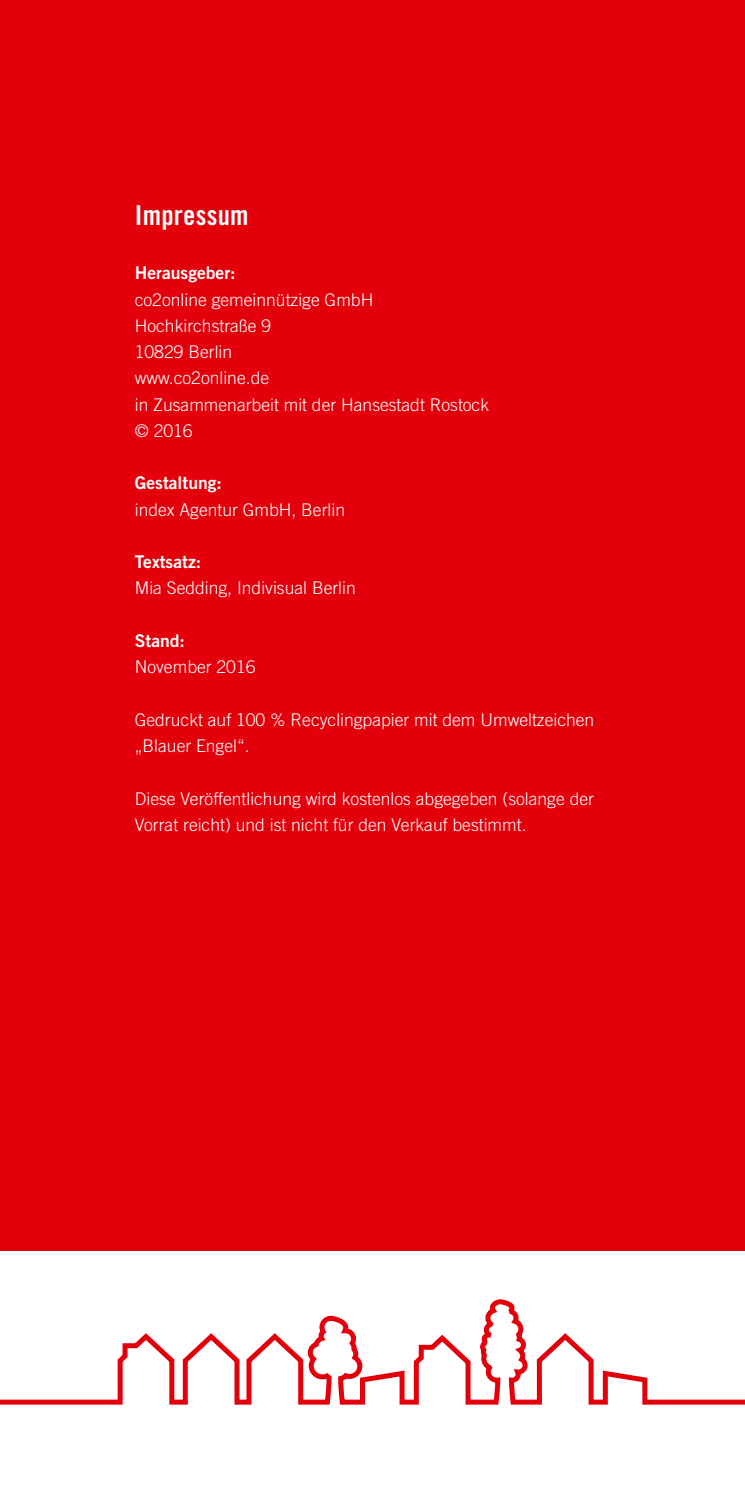
<style>
.page{position:relative;width:745px;height:1489px;background:#fff}
.page>*{position:absolute;margin:0;border:0;box-sizing:border-box;transform-origin:0 0}
.t1{font:27.5px "Trade Gothic LT Std Bd Cn 20";letter-spacing:.01em;color:#fff}
.t2{font:300 17.5px/26.2px "Trade Gothic LT Std";color:#fff}
.t3{font:17.5px "Trade Gothic LT Std Bd 2";color:#fff}
</style>
<div class="page">
<div style="left:0;top:0;width:744px;height:1250px;background:#e3000b"></div>
<svg style="left:0;top:1299px;width:744px;height:106px"></svg>
<h1 class="t1" style="left:135px;top:199px;width:115px">Impressum</h1>
<p class="t3" style="left:135px;top:262px;width:102px">Herausgeber:</p>
<p class="t2" style="left:135px;top:286px;width:355px">co2online gemeinnützige GmbH<br>Hochkirchstraße 9<br>10829 Berlin<br>www.co2online.de<br>in Zusammenarbeit mit der Hansestadt Rostock © 2016</p>
<p class="t3" style="left:135px;top:472px;width:89px">Gestaltung:</p>
<p class="t2" style="left:135px;top:496px;width:212px">index Agentur GmbH, Berlin</p>
<p class="t3" style="left:135px;top:551px;width:68px">Textsatz:</p>
<p class="t2" style="left:135px;top:575px;width:222px">Mia Sedding, Indivisual Berlin</p>
<p class="t3" style="left:135px;top:630px;width:52px">Stand:</p>
<p class="t2" style="left:135px;top:653px;width:122px">November 2016</p>
<p class="t2" style="left:135px;top:706px;width:460px">Gedruckt auf 100 % Recyclingpapier mit dem Umweltzeichen „Blauer Engel“.</p>
<p class="t2" style="left:135px;top:785px;width:460px">Diese Veröffentlichung wird kostenlos abgegeben (solange der<br>Vorrat reicht) und ist nicht für den Verkauf bestimmt.</p>
</div>
